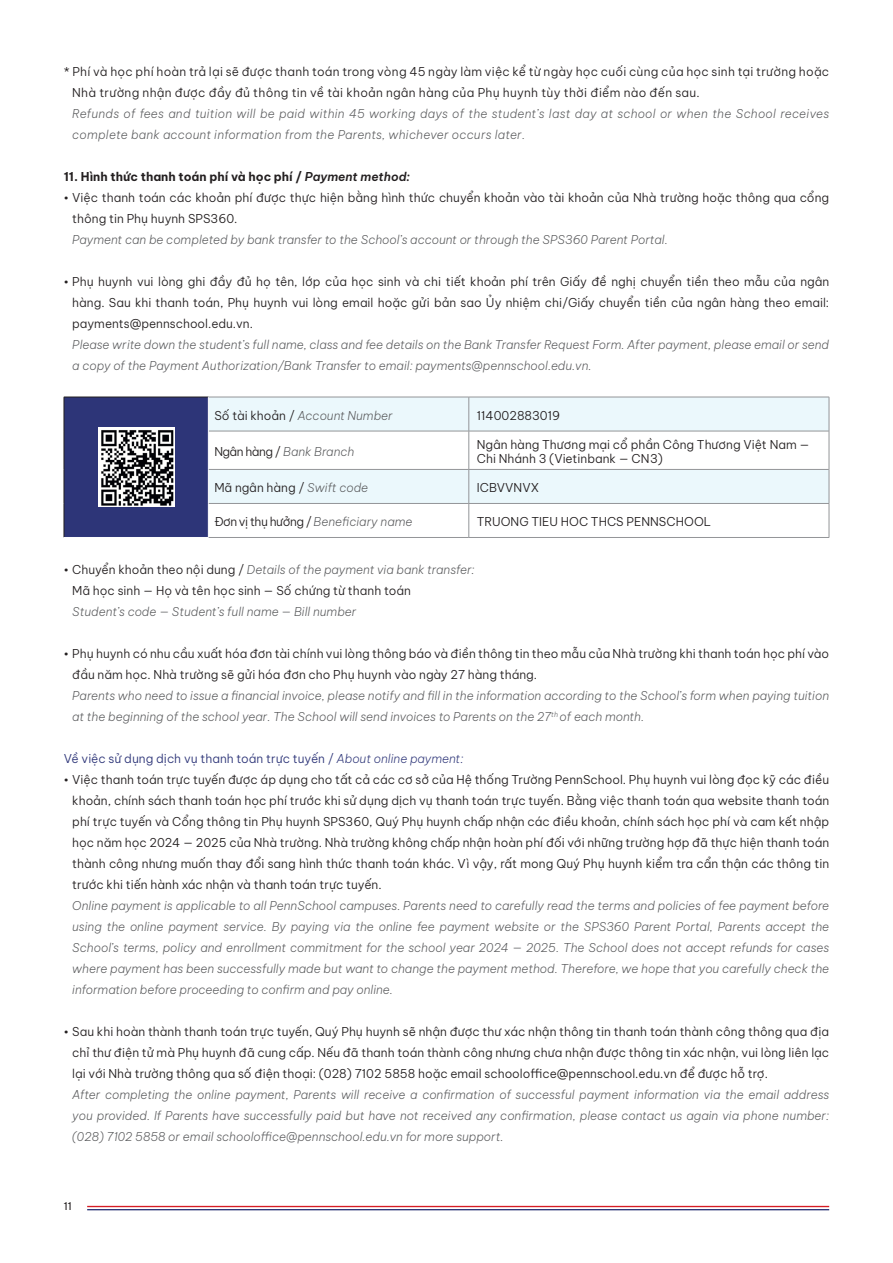
<style>
.page{position:relative;width:893px;height:1263px;background:#fff}
.page>*{position:absolute;margin:0;border:0;box-sizing:border-box;transform-origin:0 0}
.t1{font:300 12px/21px "Be Vietnam Pro";color:#231f20}
.t2{font:italic 300 12px/21px "Be Vietnam Pro";color:#57585a}
.t3{font:300 12px/21px "Be Vietnam Pro";letter-spacing:.02em;color:#231f20}
.t4{font:italic 300 12px/21px "Be Vietnam Pro";letter-spacing:.02em;color:#57585a}
.t5{font:300 12px "Be Vietnam Pro";color:#2d3578}
.t6{font:700 12px "Be Vietnam Pro";color:#231f20}
.t7{font:10.5px "Be Vietnam Pro";color:#231f20}
.s1{font-weight:600;font-style:italic}
.s2{font-family:"Poppins";font-weight:400}
.s3{font-style:normal;color:#231f20}
.s4{font-style:italic;color:#57585a}
.s5{font-family:"Poppins";font-weight:400;font-style:normal;color:#231f20}
.s6{font-style:italic}
</style>
<div class="page">
<div style="left:64px;top:397px;width:144px;height:140px;background:#2d3578"></div>
<div style="left:209px;top:398px;width:620px;height:33px;background:#ebf8fc"></div>
<svg style="left:209px;top:432px;width:620px;height:105px"></svg>
<hr style="left:208px;top:397px;width:261px;height:1px;background:#939598">
<hr style="left:469px;top:397px;width:360px;height:1px;background:#939598">
<hr style="left:209px;top:431px;width:260px;height:1px;background:#939598">
<hr style="left:469px;top:431px;width:360px;height:1px;background:#939598">
<hr style="left:469px;top:431px;width:1px;height:38px;background:#939598">
<hr style="left:209px;top:469px;width:260px;height:1px;background:#939598">
<hr style="left:469px;top:469px;width:360px;height:1px;background:#939598">
<hr style="left:209px;top:503px;width:260px;height:1px;background:#939598">
<hr style="left:469px;top:503px;width:360px;height:1px;background:#939598">
<hr style="left:469px;top:504px;width:1px;height:33px;background:#939598">
<hr style="left:829px;top:504px;width:1px;height:33px;background:#939598">
<hr style="left:209px;top:537px;width:260px;height:1px;background:#939598">
<hr style="left:469px;top:537px;width:360px;height:1px;background:#939598">
<hr style="left:469px;top:397px;width:1px;height:34px;background:#939598">
<hr style="left:829px;top:397px;width:1px;height:34px;background:#939598">
<hr style="left:829px;top:431px;width:1px;height:38px;background:#939598">
<hr style="left:469px;top:470px;width:1px;height:33px;background:#939598">
<hr style="left:829px;top:469px;width:1px;height:34px;background:#939598">
<hr style="left:64px;top:397px;width:1px;height:34px;background:#231f20">
<hr style="left:64px;top:431px;width:1px;height:38px;background:#231f20">
<hr style="left:64px;top:469px;width:1px;height:34px;background:#231f20">
<hr style="left:64px;top:503px;width:1px;height:34px;background:#231f20">
<hr style="left:64px;top:397px;width:144px;height:1px;background:#231f20">
<hr style="left:208px;top:397px;width:1px;height:34px;background:#fff">
<img style="left:99px;top:428px;width:76px;height:78px">
<p class="t3" style="left:72px;top:60px;width:758px;text-indent:-9px">* Phí và học phí hoàn trả lại sẽ được thanh toán trong vòng 45 ngày làm việc kể từ ngày học cuối cùng của học sinh tại trường hoặc<br>Nhà trường nhận được đầy đủ thông tin về tài khoản ngân hàng của Phụ huynh tùy thời điểm nào đến sau.</p>
<p class="t4" style="left:72px;top:102px;width:758px">Refunds of fees and tuition will be paid within 45 working days of the student’s last day at school or when the School receives complete bank account information from the Parents, whichever occurs later.</p>
<p class="t6" style="left:64px;top:166px;width:348px">11. Hình thức thanh toán phí và học phí / <span class="s1">Payment method:</span></p>
<p class="t1" style="left:72px;top:186px;width:758px;text-indent:-9px"><span class="s2">•</span> Việc thanh toán các khoản phí được thực hiện bằng hình thức chuyển khoản vào tài khoản của Nhà trường hoặc thông qua cổng thông tin Phụ huynh SPS360.</p>
<p class="t2" style="left:72px;top:228px;width:597px">Payment can be completed by bank transfer to the School’s account or through the SPS360 Parent Portal.</p>
<p class="t1" style="left:72px;top:270px;width:758px;text-align:justify;text-indent:-9px"><span class="s2">•</span> Phụ huynh vui lòng ghi đầy đủ họ tên, lớp của học sinh và chi tiết khoản phí trên Giấy đề nghị chuyển tiền theo mẫu của ngân hàng. Sau khi thanh toán, Phụ huynh vui lòng email hoặc gửi bản sao Ủy nhiệm chi/Giấy chuyển tiền của ngân hàng theo email: payments@pennschool.edu.vn.</p>
<p class="t2" style="left:72px;top:333px;width:758px">Please write down the student’s full name, class and fee details on the Bank Transfer Request Form. After payment, please email or send a copy of the Payment Authorization/Bank Transfer to email: payments@pennschool.edu.vn.</p>
<p class="t2" style="left:214px;top:404px;width:180px"><span class="s3">Số tài khoản /</span> Account Number</p>
<p class="t1" style="left:477px;top:404px;width:85px">114002883019</p>
<p class="t2" style="left:214px;top:440px;width:142px"><span class="s3">Ngân hàng /</span> Bank Branch</p>
<p class="t1" style="left:477px;top:436px;width:334px;line-height:14.4px">Ngân hàng Thương mại cổ phần Công Thương Việt Nam —<br>Chi Nhánh 3 (Vietinbank — CN3)</p>
<p class="t1" style="left:214px;top:476px;width:155px">Mã ngân hàng / <span class="s4">Swift code</span></p>
<p class="t1" style="left:477px;top:476px;width:64px">ICBVVNVX</p>
<p class="t2" style="left:214px;top:511px;width:200px"><span class="s3">Đơn vị thụ hưởng /</span> Beneficiary name</p>
<p class="t1" style="left:477px;top:510px;width:236px">TRUONG TIEU HOC THCS PENNSCHOOL</p>
<p class="t2" style="left:64px;top:558px;width:412px"><span class="s5">•</span> <span class="s3">Chuyển khoản theo nội dung /</span> Details of the payment via bank transfer:</p>
<p class="t1" style="left:72px;top:579px;width:340px">Mã học sinh — Họ và tên học sinh — Số chứng từ thanh toán</p>
<p class="t2" style="left:72px;top:600px;width:286px">Student’s code — Student’s full name — Bill number</p>
<p class="t1" style="left:72px;top:642px;width:758px;text-indent:-9px"><span class="s2">•</span> Phụ huynh có nhu cầu xuất hóa đơn tài chính vui lòng thông báo và điền thông tin theo mẫu của Nhà trường khi thanh toán học phí vào đầu năm học. Nhà trường sẽ gửi hóa đơn cho Phụ huynh vào ngày 27 hàng tháng.</p>
<p class="t2" style="left:72px;top:684px;width:758px">Parents who need to issue a financial invoice, please notify and fill in the information according to the School’s form when paying tuition at the beginning of the school year. The School will send invoices to Parents on the 27<sup>th</sup> of each month.</p>
<p class="t5" style="left:64px;top:748px;width:401px">Về việc sử dụng dịch vụ thanh toán trực tuyến / <span class="s6">About online payment:</span></p>
<p class="t1" style="left:72px;top:768px;width:758px;text-align:justify;text-indent:-9px"><span class="s2">•</span> Việc thanh toán trực tuyến được áp dụng cho tất cả các cơ sở của Hệ thống Trường PennSchool. Phụ huynh vui lòng đọc kỹ các điều khoản, chính sách thanh toán học phí trước khi sử dụng dịch vụ thanh toán trực tuyến. Bằng việc thanh toán qua website thanh toán phí trực tuyến và Cổng thông tin Phụ huynh SPS360, Quý Phụ huynh chấp nhận các điều khoản, chính sách học phí và cam kết nhập học năm học 2024 — 2025 của Nhà trường. Nhà trường không chấp nhận hoàn phí đối với những trường hợp đã thực hiện thanh toán thành công nhưng muốn thay đổi sang hình thức thanh toán khác. Vì vậy, rất mong Quý Phụ huynh kiểm tra cẩn thận các thông tin trước khi tiến hành xác nhận và thanh toán trực tuyến.</p>
<p class="t2" style="left:72px;top:894px;width:758px;text-align:justify">Online payment is applicable to all PennSchool campuses. Parents need to carefully read the terms and policies of fee payment before using the online payment service. By paying via the online fee payment website or the SPS360 Parent Portal, Parents accept the School’s terms, policy and enrollment commitment for the school year 2024 — 2025. The School does not accept refunds for cases where payment has been successfully made but want to change the payment method. Therefore, we hope that you carefully check the information before proceeding to confirm and pay online.</p>
<p class="t1" style="left:72px;top:1020px;width:758px;text-align:justify;text-indent:-9px"><span class="s2">•</span> Sau khi hoàn thành thanh toán trực tuyến, Quý Phụ huynh sẽ nhận được thư xác nhận thông tin thanh toán thành công thông qua địa chỉ thư điện tử mà Phụ huynh đã cung cấp. Nếu đã thanh toán thành công nhưng chưa nhận được thông tin xác nhận, vui lòng liên lạc lại với Nhà trường thông qua số điện thoại: (028) 7102 5858 hoặc email schooloffice@pennschool.edu.vn để được hỗ trợ.</p>
<p class="t2" style="left:72px;top:1083px;width:758px;text-align:justify">After completing the online payment, Parents will receive a confirmation of successful payment information via the email address you provided. If Parents have successfully paid but have not received any confirmation, please contact us again via phone number: (028) 7102 5858 or email schooloffice@pennschool.edu.vn for more support.</p>
<p class="t7" style="left:64px;top:1197px;width:10px">11</p>
</div>
